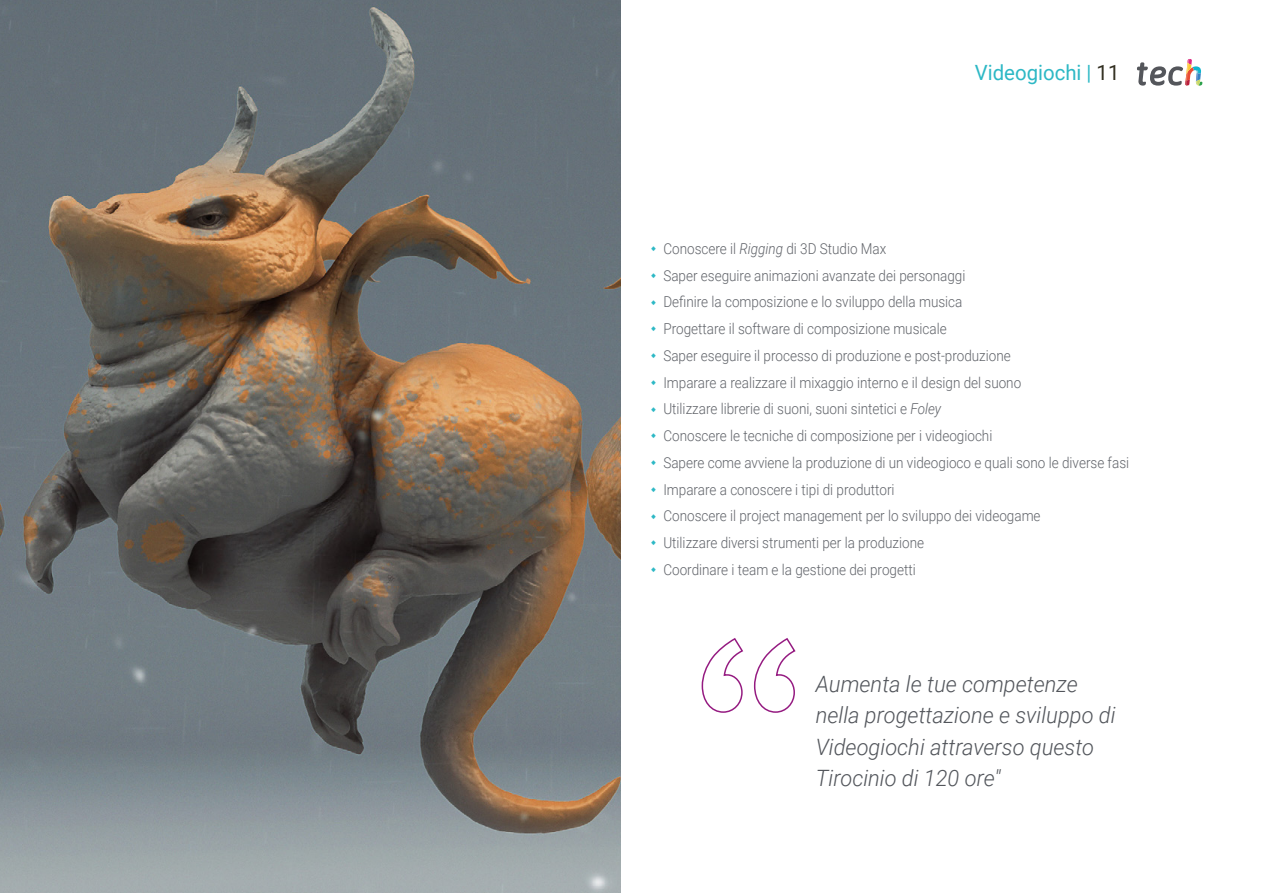
<style>
.page{position:relative;width:1263px;height:893px;background:#fff}
.page>*{position:absolute;margin:0;border:0;box-sizing:border-box;transform-origin:0 0}
.t1{font:italic 300 22.5px/31.5px "Roboto";color:#52555b}
.t2{font:21px "Roboto";color:#2db8c5}
.t3{font:300 15px/26.7px "Roboto";color:#61646a;scale:.9 1}
.s1{color:#312e20}
.s2{font-style:italic}
</style>
<div class="page">
<img style="left:0;top:0;width:621px;height:893px">
<svg style="left:701px;top:638px;width:95px;height:75px"></svg>
<svg style="left:1137px;top:59px;width:65px;height:27px"></svg>
<h2 class="t2" style="left:975px;top:57px;width:146px">Videogiochi | <span class="s1">11</span></h2>
<p class="t3" style="left:663px;top:235px;width:519px">Conoscere il <span class="s2">Rigging</span> di 3D Studio Max<br>Saper eseguire animazioni avanzate dei personaggi<br>Definire la composizione e lo sviluppo della musica<br>Progettare il software di composizione musicale<br>Saper eseguire il processo di produzione e post-produzione<br>Imparare a realizzare il mixaggio interno e il design del suono<br>Utilizzare librerie di suoni, suoni sintetici e <span class="s2">Foley<br></span>Conoscere le tecniche di composizione per i videogiochi<br>Sapere come avviene la produzione di un videogioco e quali sono le diverse fasi Imparare a conoscere i tipi di produttori<br>Conoscere il project management per lo sviluppo dei videogame<br>Utilizzare diversi strumenti per la produzione<br>Coordinare i team e la gestione dei progetti</p>
<h1 class="t1" style="left:816px;top:667px;width:301px">Aumenta le tue competenze nella progettazione e sviluppo di<br>Videogiochi attraverso questo<br>Tirocinio di 120 ore"</h1>
</div>
